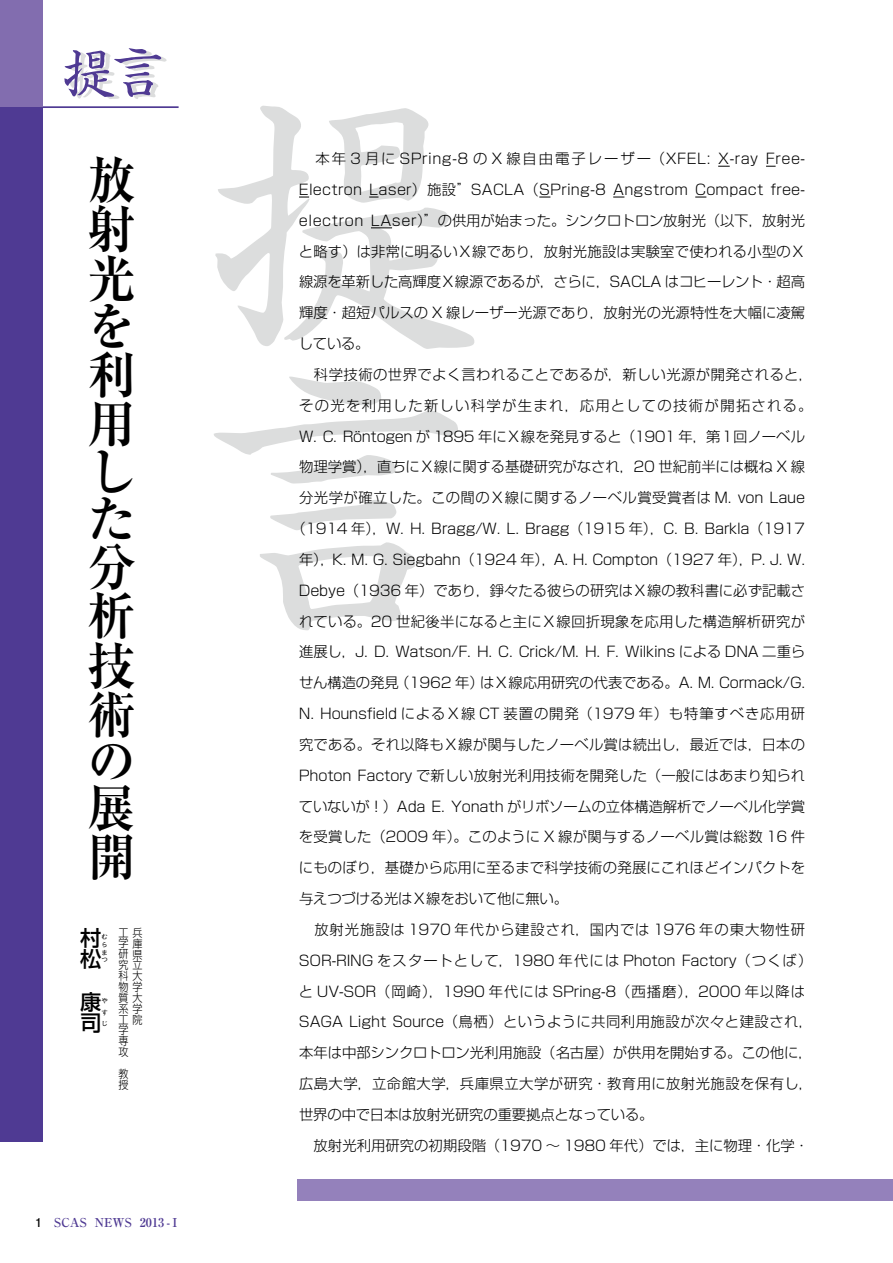
<style>
.page{position:relative;width:893px;height:1263px;background:#fff}
.page>*{position:absolute;margin:0;border:0;box-sizing:border-box;transform-origin:0 0}
.t1{font:700 50.7px/48.3px "Ryumin Pro";color:#000;text-align:justify;scale:.94 1}
.t2{font:500 21.3px/42.5px "Shin Go Pro";color:#000}
.t3{font:300 14.4px "Shin Go Pro";letter-spacing:.005em;color:#000}
.t4{font:300 14.4px "Shin Go Pro";letter-spacing:-.015em;color:#000}
.t5{font:300 14.4px "Shin Go Pro";letter-spacing:.025em;color:#000}
.t6{font:300 14.4px "Shin Go Pro";letter-spacing:.045em;color:#000}
.t7{font:300 14.4px "Shin Go Pro";letter-spacing:-.02em;color:#000}
.t8{font:300 14.4px "Shin Go Pro";letter-spacing:.05em;color:#000}
.t9{font:300 14.4px "Shin Go Pro";letter-spacing:.03em;color:#000}
.t10{font:300 14.4px "Shin Go Pro";letter-spacing:.06em;color:#000}
.t11{font:300 14.4px "Shin Go Pro";letter-spacing:.035em;color:#000}
.t12{font:300 14.4px "Shin Go Pro";letter-spacing:.09em;color:#000}
.t13{font:700 12.15px "Ryumin Pro";color:#4f3a93}
.t14{font:300 11.25px/10.9px "Shin Go Pro";color:#000;scale:.9 1}
.t15{font:300 6.45px/7.8px "Shin Go Pro";color:#000;text-align:justify}
</style>
<div class="page">
<div style="left:0;top:106px;width:43px;height:1036px;background:#4f3a93"></div>
<svg style="left:214px;top:376px;width:244px;height:255px"></svg>
<svg style="left:215px;top:106px;width:259px;height:243px"></svg>
<div style="left:298px;top:1179px;width:595px;height:21px;background:#9481bb"></div>
<svg style="left:718px;top:166px;width:12px;height:1px"></svg>
<svg style="left:371px;top:227px;width:21px;height:1px"></svg>
<hr style="left:0;top:106px;width:179px;height:2px;background:#4f3a93">
<div style="left:0;top:0;width:43px;height:106px;background:#826daf"></div>
<svg style="left:64px;top:48px;width:103px;height:51px"></svg>
<h1 class="t1" style="left:88px;top:152px;width:51px">放射光を利用した分析技術の展開</h1>
<p class="t14" style="left:119px;top:925px;width:28px">工兵学庫研県究立科大物学質大系学工院学<br>専<br>攻　</p>
<p class="t14" style="left:119px;top:1067px;width:12px">教授</p>
<h2 class="t2" style="left:80px;top:914px;width:22px">村</h2>
<p class="t15" style="left:101px;top:932px;width:7px">むらまつ</p>
<h2 class="t2" style="left:80px;top:935px;width:23px">松康</h2>
<p class="t15" style="left:101px;top:994px;width:7px;line-height:11.7px">やすじ</p>
<h2 class="t2" style="left:80px;top:999px;width:21px">司</h2>
<p class="t13" style="left:54px;top:1213px;width:128px">SCAS NEWS 2013 -Ⅰ</p>
<p class="t6" style="left:299px;top:147px;width:508px">　本年 3 月に SPring-8 の X 線自由電子レーザー（XFEL: X-ray Free-</p>
<p class="t3" style="left:299px;top:178px;width:508px">Electron Laser）施設”SACLA（SPring-8 Angstrom Compact free-</p>
<p class="t3" style="left:299px;top:208px;width:508px">electron LAser）”の供用が始まった。シンクロトロン放射光（以下，放射光</p>
<p class="t3" style="left:299px;top:239px;width:508px">と略す）は非常に明るいＸ線であり，放射光施設は実験室で使われる小型のＸ</p>
<p class="t4" style="left:299px;top:270px;width:508px">線源を革新した高輝度Ｘ線源であるが，さらに，SACLA はコヒーレント・超高</p>
<p class="t3" style="left:299px;top:301px;width:508px">輝度・超短パルスの X 線レーザー光源であり，放射光の光源特性を大幅に凌駕</p>
<p class="t3" style="left:299px;top:332px;width:72px">している。</p>
<p class="t9" style="left:299px;top:363px;width:515px">　科学技術の世界でよく言われることであるが，新しい光源が開発されると，</p>
<p class="t12" style="left:299px;top:393px;width:515px">その光を利用した新しい科学が生まれ，応用としての技術が開拓される。</p>
<p class="t7" style="left:299px;top:424px;width:508px">W. C. Röntogen が 1895 年にＸ線を発見すると（1901 年，第１回ノーベル</p>
<p class="t3" style="left:299px;top:455px;width:508px">物理学賞），直ちにＸ線に関する基礎研究がなされ，20 世紀前半には概ね X 線</p>
<p class="t5" style="left:299px;top:486px;width:508px">分光学が確立した。この間のＸ線に関するノーベル賞受賞者は M. von Laue</p>
<p class="t4" style="left:292px;top:517px;width:515px">（1914 年），W. H. Bragg/W. L. Bragg（1915 年），C. B. Barkla（1917</p>
<p class="t4" style="left:299px;top:548px;width:508px">年），K. M. G. Siegbahn（1924 年），A. H. Compton（1927 年），P. J. W.</p>
<p class="t3" style="left:299px;top:578px;width:508px">Debye（1936 年）であり，錚々たる彼らの研究はＸ線の教科書に必ず記載さ</p>
<p class="t3" style="left:299px;top:609px;width:508px">れている。20 世紀後半になると主にＸ線回折現象を応用した構造解析研究が</p>
<p class="t4" style="left:299px;top:640px;width:508px">進展し，J. D. Watson/F. H. C. Crick/M. H. F. Wilkins による DNA 二重ら</p>
<p class="t3" style="left:299px;top:671px;width:508px">せん構造の発見（1962 年）はＸ線応用研究の代表である。A. M. Cormack/G.</p>
<p class="t8" style="left:299px;top:702px;width:508px">N. Hounsfield によるＸ線 CT 装置の開発（1979 年）も特筆すべき応用研</p>
<p class="t3" style="left:299px;top:733px;width:508px">究である。それ以降もＸ線が関与したノーベル賞は続出し，最近では，日本の</p>
<p class="t3" style="left:299px;top:763px;width:508px">Photon Factory で新しい放射光利用技術を開発した（一般にはあまり知られ</p>
<p class="t3" style="left:299px;top:794px;width:508px">ていないが！）Ada E. Yonath がリボソームの立体構造解析でノーベル化学賞</p>
<p class="t3" style="left:299px;top:825px;width:508px">を受賞した（2009 年）。このように X 線が関与するノーベル賞は総数 16 件</p>
<p class="t3" style="left:299px;top:856px;width:508px">にものぼり，基礎から応用に至るまで科学技術の発展にこれほどインパクトを</p>
<p class="t4" style="left:299px;top:887px;width:271px">与えつづける光はＸ線をおいて他に無い。</p>
<p class="t10" style="left:299px;top:917px;width:508px">　放射光施設は 1970 年代から建設され，国内では 1976 年の東大物性研</p>
<p class="t3" style="left:299px;top:948px;width:515px">SOR-RING をスタートとして，1980 年代には Photon Factory（つくば）</p>
<p class="t4" style="left:299px;top:979px;width:508px">と UV-SOR（岡崎），1990 年代には SPring-8（西播磨），2000 年以降は</p>
<p class="t5" style="left:299px;top:1010px;width:515px">SAGA Light Source（鳥栖）というように共同利用施設が次々と建設され，</p>
<p class="t3" style="left:299px;top:1041px;width:515px">本年は中部シンクロトロン光利用施設（名古屋）が供用を開始する。この他に，</p>
<p class="t11" style="left:299px;top:1072px;width:515px">広島大学，立命館大学，兵庫県立大学が研究・教育用に放射光施設を保有し，</p>
<p class="t3" style="left:299px;top:1102px;width:356px">世界の中で日本は放射光研究の重要拠点となっている。</p>
<p class="t3" style="left:299px;top:1133px;width:511px">　放射光利用研究の初期段階（1970 〜 1980 年代）では，主に物理・化学・</p>
</div>
